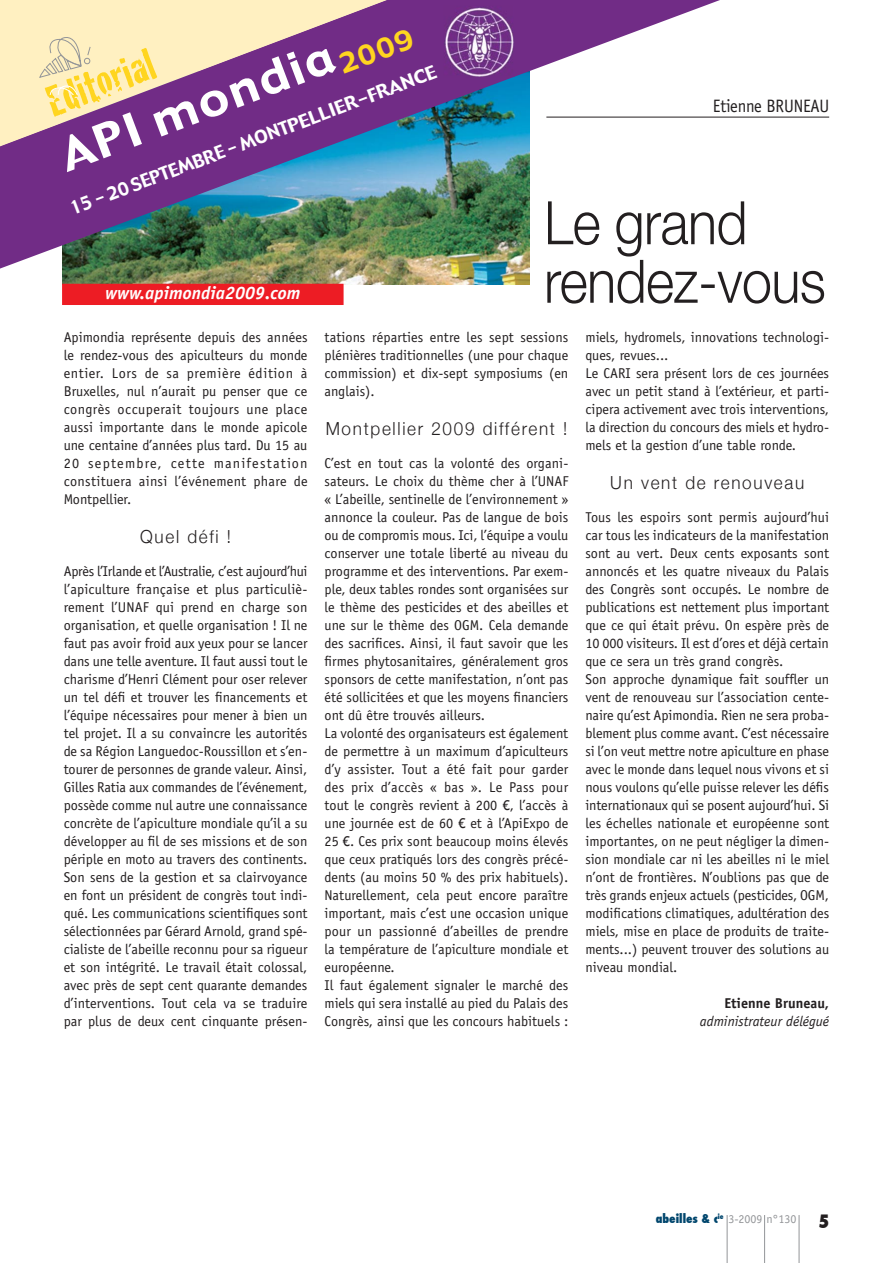
<style>
.page{position:relative;width:893px;height:1263px;background:#fff}
.page>*{position:absolute;margin:0;border:0;box-sizing:border-box;transform-origin:0 0}
.t1{font:300 60px "Helvetica Neue";letter-spacing:-.01em;color:#231f20;scale:.9 1}
.t2{font:45px "Gadget";color:#fff;scale:1.09 1}
.t3{font:45px "Cracked";color:#ffd520}
.t4{font:300 18px "Helvetica Neue";letter-spacing:.1em;color:#231f20;scale:.95 1}
.t5{font:18px "Gadget";color:#fff}
.t6{font:italic 700 18px "Officina Sans";color:#fff}
.t7{font:18px "Officina Sans";letter-spacing:-.01em;color:#231f20;scale:.92 1}
.t8{font:800 condensed 18px "Futura";color:#231f20}
.t9{font:14.25px/18px "Officina Sans";color:#231f20;text-align:justify}
.t10{font:italic 14.25px "Officina Sans";color:#231f20}
.t11{font:700 14.25px "Officina Sans";color:#231f20}
.t12{font:12px "Officina Sans";color:#939598}
.s1{font-family:"Trebuchet MS";font-size:13.5px}
.s2{font-family:"Futura";font-weight:800;font-stretch:condensed;color:#00466d}
</style>
<div class="page">
<hr style="left:727px;top:1215px;width:1px;height:48px;background:#939598">
<hr style="left:764px;top:1215px;width:1px;height:48px;background:#939598">
<hr style="left:799px;top:1215px;width:1px;height:48px;background:#939598">
<img style="left:63px;top:273px;width:466px;height:12px">
<img style="left:0;top:0;width:765px;height:273px">
<svg style="left:0;top:0;width:455px;height:146px;background:#a57f9f"></svg>
<svg style="left:39px;top:35px;width:52px;height:61px;background:#f4e7bd"></svg>
<hr style="left:546px;top:117px;width:283px;height:1px;background:#231f20">
<div style="left:62px;top:284px;width:282px;height:21px;background:#ed1c24"></div>
<img style="left:444px;top:6px;width:71px;height:71px">
<p class="t2" style="left:52px;top:130px;width:341px;rotate:-21deg">API mondia<sub>2009</sub></p>
<p class="t3" style="left:35px;top:70px;width:114px;rotate:-21deg">Editorial</p>
<p class="t5" style="left:67px;top:199px;width:392px;rotate:-21deg">15 - 20 SEPTEMBRE - MONTPELLIER-FRANCE</p>
<p class="t6" style="left:105px;top:282px;width:197px">www.apimondia2009.com</p>
<p class="t7" style="left:713px;top:96px;width:128px">Etienne BRUNEAU</p>
<p class="t1" style="left:544px;top:186px;width:227px">Le grand</p>
<p class="t1" style="left:544px;top:245px;width:314px">rendez-vous</p>
<p class="t9" style="left:64px;top:328px;width:245px">Apimondia représente depuis des années le rendez-vous des apiculteurs du monde entier. Lors de sa première édition à Bruxelles, nul n’aurait pu penser que ce congrès occuperait toujours une place aussi importante dans le monde apicole une centaine d’années plus tard. Du 15 au 20 septembre, cette manifestation constituera ainsi l’événement phare de Montpellier.</p>
<p class="t4" style="left:140px;top:526px;width:97px">Quel défi !</p>
<p class="t9" style="left:64px;top:562px;width:245px">Après l’Irlande et l’Australie, c’est aujourd’hui l’apiculture française et plus particuliè&shy;rement l’UNAF qui prend en charge son organisation, et quelle organisation ! Il ne faut pas avoir froid aux yeux pour se lancer dans une telle aventure. Il faut aussi tout le charisme d’Henri Clément pour oser relever un tel défi et trouver les financements et l’équipe nécessaires pour mener à bien un tel projet. Il a su convaincre les autorités de sa Région Languedoc-Roussillon et s’en&shy;tourer de personnes de grande valeur. Ainsi, Gilles Ratia aux commandes de l’événement, possède comme nul autre une connaissance concrète de l’apiculture mondiale qu’il a su développer au fil de ses missions et de son périple en moto au travers des continents.<br>Son sens de la gestion et sa clairvoyance en font un président de congrès tout indi&shy;qué. Les communications scientifiques sont sélectionnées par Gérard Arnold, grand spé&shy;cialiste de l’abeille reconnu pour sa rigueur et son intégrité. Le travail était colossal, avec près de sept cent quarante demandes d’interventions. Tout cela va se traduire par plus de deux cent cinquante présen-</p>
<p class="t9" style="left:325px;top:328px;width:245px">tations réparties entre les sept sessions plénières traditionnelles (une pour chaque commission) et dix-sept symposiums (en anglais).</p>
<p class="t4" style="left:326px;top:418px;width:256px">Montpellier 2009 différent !</p>
<p class="t9" style="left:325px;top:454px;width:245px">C’est en tout cas la volonté des organi&shy;sateurs. Le choix du thème cher à l’UNAF « L’abeille, sentinelle de l’environnement » annonce la couleur. Pas de langue de bois ou de compromis mous. Ici, l’équipe a voulu conserver une totale liberté au niveau du programme et des interventions. Par exem&shy;ple, deux tables rondes sont organisées sur le thème des pesticides et des abeilles et une sur le thème des OGM. Cela demande des sacrifices. Ainsi, il faut savoir que les firmes phytosanitaires, généralement gros sponsors de cette manifestation, n’ont pas été sollicitées et que les moyens financiers ont dû être trouvés ailleurs.</p>
<p class="t9" style="left:325px;top:724px;width:245px">La volonté des organisateurs est également de permettre à un maximum d’apiculteurs d’y assister. Tout a été fait pour garder des prix d’accès « bas ». Le Pass pour tout le congrès revient à 200 <span class="s1">€</span>, l’accès à une journée est de 60 <span class="s1">€</span> et à l’ApiExpo de 25 <span class="s1">€</span>. Ces prix sont beaucoup moins élevés que ceux pratiqués lors des congrès précé&shy;dents (au moins 50 % des prix habituels).<br>Naturellement, cela peut encore paraître important, mais c’est une occasion unique pour un passionné d’abeilles de prendre la température de l’apiculture mondiale et européenne.</p>
<p class="t9" style="left:325px;top:976px;width:245px">Il faut également signaler le marché des miels qui sera installé au pied du Palais des Congrès, ainsi que les concours habituels :</p>
<p class="t9" style="left:585px;top:328px;width:245px">miels, hydromels, innovations technologi&shy;ques, revues...</p>
<p class="t9" style="left:585px;top:364px;width:245px">Le CARI sera présent lors de ces journées avec un petit stand à l’extérieur, et parti&shy;cipera activement avec trois interventions, la direction du concours des miels et hydro&shy;mels et la gestion d’une table ronde.</p>
<p class="t4" style="left:610px;top:472px;width:206px">Un vent de renouveau</p>
<p class="t9" style="left:585px;top:508px;width:245px">Tous les espoirs sont permis aujourd’hui car tous les indicateurs de la manifestation sont au vert. Deux cents exposants sont annoncés et les quatre niveaux du Palais des Congrès sont occupés. Le nombre de publications est nettement plus important que ce qui était prévu. On espère près de 10 000 visiteurs. Il est d’ores et déjà certain que ce sera un très grand congrès.</p>
<p class="t9" style="left:585px;top:670px;width:245px">Son approche dynamique fait souffler un vent de renouveau sur l’association cente&shy;naire qu’est Apimondia. Rien ne sera proba&shy;blement plus comme avant. C’est nécessaire si l’on veut mettre notre apiculture en phase avec le monde dans lequel nous vivons et si nous voulons qu’elle puisse relever les défis internationaux qui se posent aujourd’hui. Si les échelles nationale et européenne sont importantes, on ne peut négliger la dimen&shy;sion mondiale car ni les abeilles ni le miel n’ont de frontières. N’oublions pas que de très grands enjeux actuels (pesticides, OGM, modifications climatiques, adultération des miels, mise en place de produits de traite&shy;ments...) peuvent trouver des solutions au niveau mondial.</p>
<p class="t11" style="left:724px;top:994px;width:106px">Etienne Bruneau,</p>
<p class="t10" style="left:700px;top:1013px;width:131px">administrateur délégué</p>
<p class="t12" style="left:656px;top:1211px;width:142px"><span class="s2">abeilles &amp; c</span><sup>ie</sup> 3-2009 n°130</p>
<p class="t8" style="left:818px;top:1209px;width:12px">5</p>
</div>
